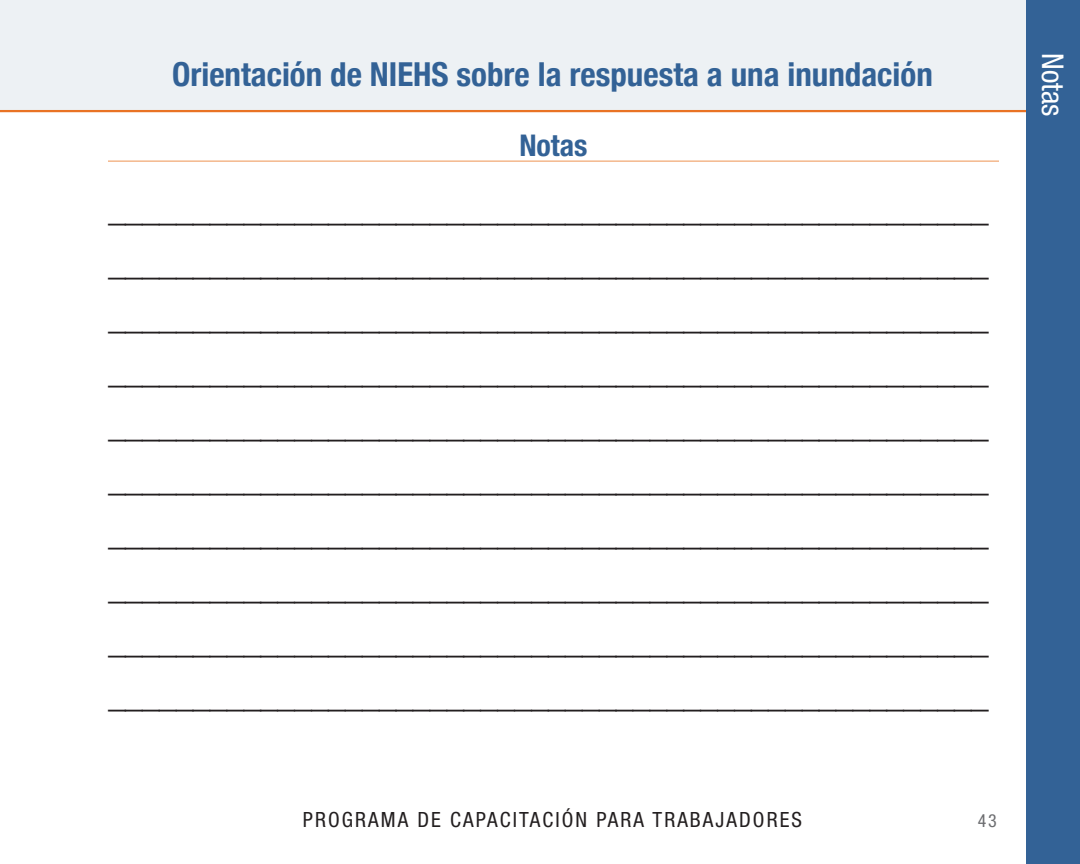
<style>
.page{position:relative;width:1080px;height:864px;background:#fff}
.page>*{position:absolute;margin:0;border:0;box-sizing:border-box;transform-origin:0 0}
.t1{font:300 36px/54px "Helvetica Neue LT Std";color:#231f20}
.t2{font:700 condensed 33px "Helvetica Neue";color:#336296}
.t3{font:condensed 30px "Helvetica Neue LT Std";color:#fff}
.TITLE{font:700 condensed 30px "Helvetica Neue LT Std";color:#336296}
.t4{font:condensed 21px "Helvetica Neue LT Std";letter-spacing:.1em;color:#231f20}
.t5{font:condensed 18px "Helvetica Neue LT Std";color:#6c6d70}
</style>
<div class="page">
<div style="left:0;top:0;width:1080px;height:112px;background:#edf1f4"></div>
<hr style="left:0;top:110px;width:1080px;height:2px;background:#e97324">
<div style="left:1026px;top:0;width:54px;height:864px;background:#336296"></div>
<hr style="left:108px;top:161px;width:891px;height:1px;background:#ee9352">
<p class="t2" style="left:172px;top:47px;width:762px">Orientación de NIEHS sobre la respuesta a una inundación</p>
<p class="TITLE" style="left:519px;top:128px;width:70px">Notas</p>
<p class="t1" style="left:108px;top:181px;width:882px">____________________________________________________</p>
<p class="t1" style="left:108px;top:235px;width:882px">____________________________________________________</p>
<p class="t1" style="left:108px;top:289px;width:882px">____________________________________________________</p>
<p class="t1" style="left:108px;top:343px;width:882px">____________________________________________________ ____________________________________________________</p>
<p class="t1" style="left:108px;top:451px;width:882px">____________________________________________________</p>
<p class="t1" style="left:108px;top:505px;width:882px">____________________________________________________</p>
<p class="t1" style="left:108px;top:559px;width:882px">____________________________________________________</p>
<p class="t1" style="left:108px;top:613px;width:882px">____________________________________________________</p>
<p class="t1" style="left:108px;top:667px;width:882px">____________________________________________________</p>
<p class="t4" style="left:303px;top:807px;width:501px">PROGRAMA DE CAPACITACIÓN PARA TRABAJADORES</p>
<p class="t5" style="left:978px;top:810px;width:21px">43</p>
<p class="t3" style="left:1070px;top:53px;width:77px;rotate:90deg">Peligro</p>
<p class="t3" style="left:1070px;top:53px;width:65px;rotate:90deg">Notas</p>
</div>
